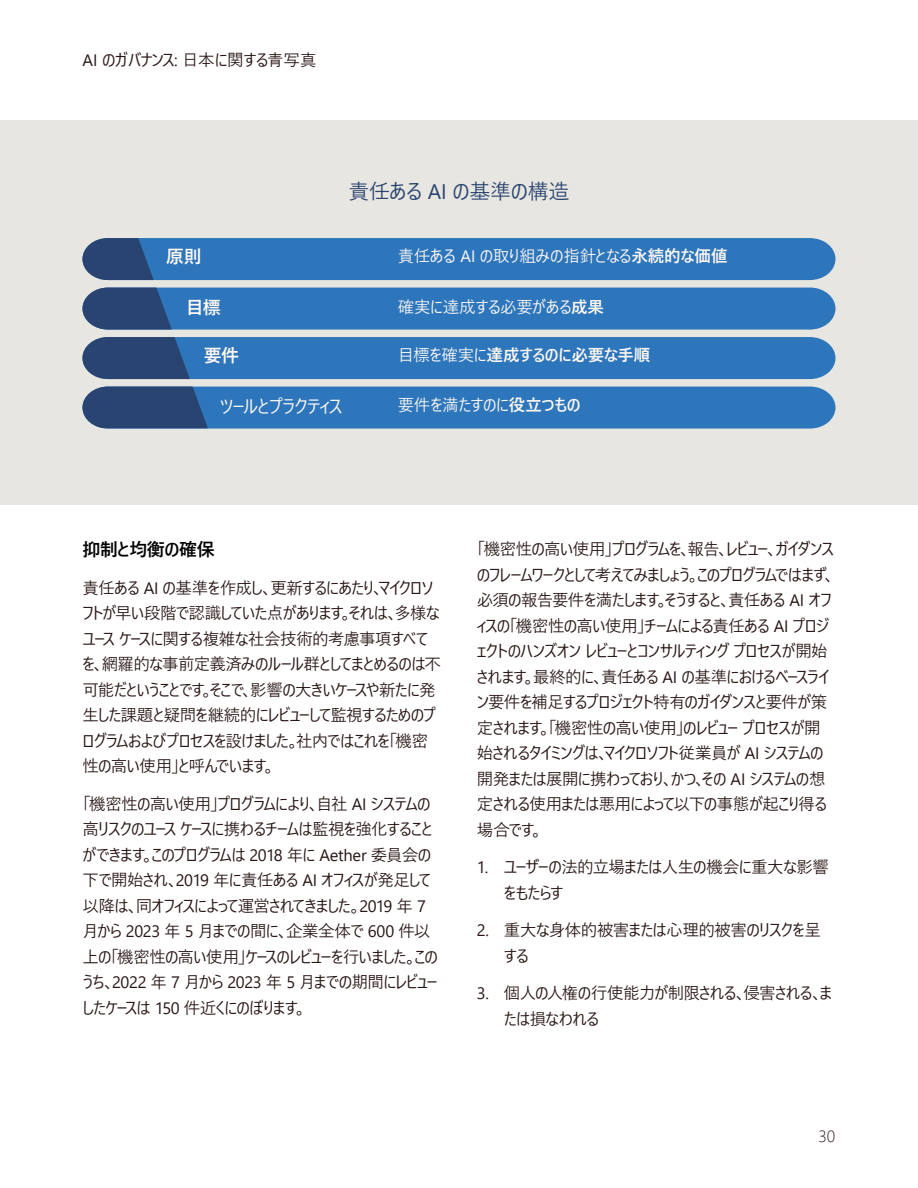
<style>
.page{position:relative;width:918px;height:1188px;background:#fff}
.page>*{position:absolute;margin:0;border:0;box-sizing:border-box;transform-origin:0 0}
.t1{font:21px "Yu Gothic UI";letter-spacing:-.015em;color:#294470}
.t2{font:18px "Yu Gothic UI";letter-spacing:-.045em;color:#fff8f3}
.t3{font:600 18px "Yu Gothic UI";letter-spacing:-.025em;color:#000}
.t4{font:600 18px "Yu Gothic UI";color:#fff8f3}
.t5{font:16.5px/25.5px "Yu Gothic UI";letter-spacing:-.045em;color:#281615}
.t6{font:16.5px "Yu Gothic UI";letter-spacing:-.02em;color:#fff8f3}
.t7{font:16.5px "Yu Gothic UI";letter-spacing:-.025em;color:#281615}
.t8{font:600 16.5px "Yu Gothic UI";letter-spacing:-.02em;color:#fff8f3}
.t9{font:300 16.5px "Yu Gothic UI";color:#281615}
.s1{font-weight:600}
.s2{font-weight:400}
</style>
<div class="page">
<div style="left:0;top:120px;width:918px;height:384px;background:#e8e6e0"></div>
<svg style="left:208px;top:238px;width:627px;height:191px;background:#4484c0"></svg>
<svg style="left:82px;top:238px;width:126px;height:191px"></svg>
<p class="t7" style="left:82px;top:45px;width:236px">AI のガバナンス: 日本に関する青写真</p>
<p class="t1" style="left:349px;top:172px;width:222px">責任ある AI の基準の構造</p>
<p class="t4" style="left:166px;top:247px;width:37px">原則</p>
<p class="t4" style="left:186px;top:297px;width:37px">目標</p>
<p class="t4" style="left:204px;top:345px;width:37px">要件</p>
<p class="t2" style="left:220px;top:389px;width:124px">ツールとプラクティス</p>
<p class="t6" style="left:398px;top:241px;width:331px">責任ある AI の取り組みの指針となる<span class="s1">永続的な価値</span></p>
<p class="t6" style="left:398px;top:291px;width:208px">確実に達成する必要がある<span class="s1">成果</span></p>
<p class="t8" style="left:398px;top:346px;width:254px"><span class="s2">目標を確実に</span>達成するのに必要な手順</p>
<p class="t6" style="left:398px;top:390px;width:184px">要件を満たすのに<span class="s1">役立つもの</span></p>
<p class="t3" style="left:82px;top:540px;width:134px">抑制と均衡の確保</p>
<p class="t5" style="left:82px;top:573px;width:360px">責任ある AI の基準を作成し、更新するにあたり、マイクロソフトが早い段階で認識していた点があります。それは、多様なユース ケースに関する複雑な社会技術的考慮事項すべてを、網羅的な事前定義済みのルール群としてまとめるのは不可能だということです。そこで、影響の大きいケースや新たに発生した課題と疑問を継続的にレビューして監視するためのプログラムおよびプロセスを設けました。社内ではこれを「機密性の高い使用」と呼んでいます。</p>
<p class="t5" style="left:82px;top:789px;width:357px">「機密性の高い使用」プログラムにより、自社 AI システムの高リスクのユース ケースに携わるチームは監視を強化することができます。このプログラムは 2018 年に Aether 委員会の下で開始され、2019 年に責任ある AI オフィスが発足して以降は、同オフィスによって運営されてきました。2019 年 7月から 2023 年 5 月までの間に、企業全体で 600 件以上の「機密性の高い使用」ケースのレビューを行いました。このうち、2022 年 7 月から 2023 年 5 月までの期間にレビューしたケースは 150 件近くにのぼります。</p>
<p class="t5" style="left:477px;top:534px;width:360px">「機密性の高い使用」プログラムを、報告、レビュー、ガイダンスのフレームワークとして考えてみましょう。このプログラムではまず、必須の報告要件を満たします。そうすると、責任ある AI オフィスの「機密性の高い使用」チームによる責任ある AI プロジェクトのハンズオン レビューとコンサルティング プロセスが開始されます。最終的に、責任ある AI の基準におけるベースライン要件を補足するプロジェクト特有のガイダンスと要件が策定されます。「機密性の高い使用」のレビュー プロセスが開始されるタイミングは、マイクロソフト従業員が AI システムの開発または展開に携わっており、かつ、その AI システムの想定される使用または悪用によって以下の事態が起こり得る場合です。</p>
<p class="t5" style="left:504px;top:852px;width:327px;text-indent:-27px">1. ユーザーの法的立場または人生の機会に重大な影響をもたらす</p>
<p class="t5" style="left:504px;top:915px;width:318px;text-indent:-27px">2. 重大な身体的被害または心理的被害のリスクを呈する</p>
<p class="t5" style="left:504px;top:978px;width:330px;text-indent:-27px">3. 個人の人権の行使能力が制限される、侵害される、または損なわれる</p>
<p class="t9" style="left:818px;top:1120px;width:18px">30</p>
</div>
